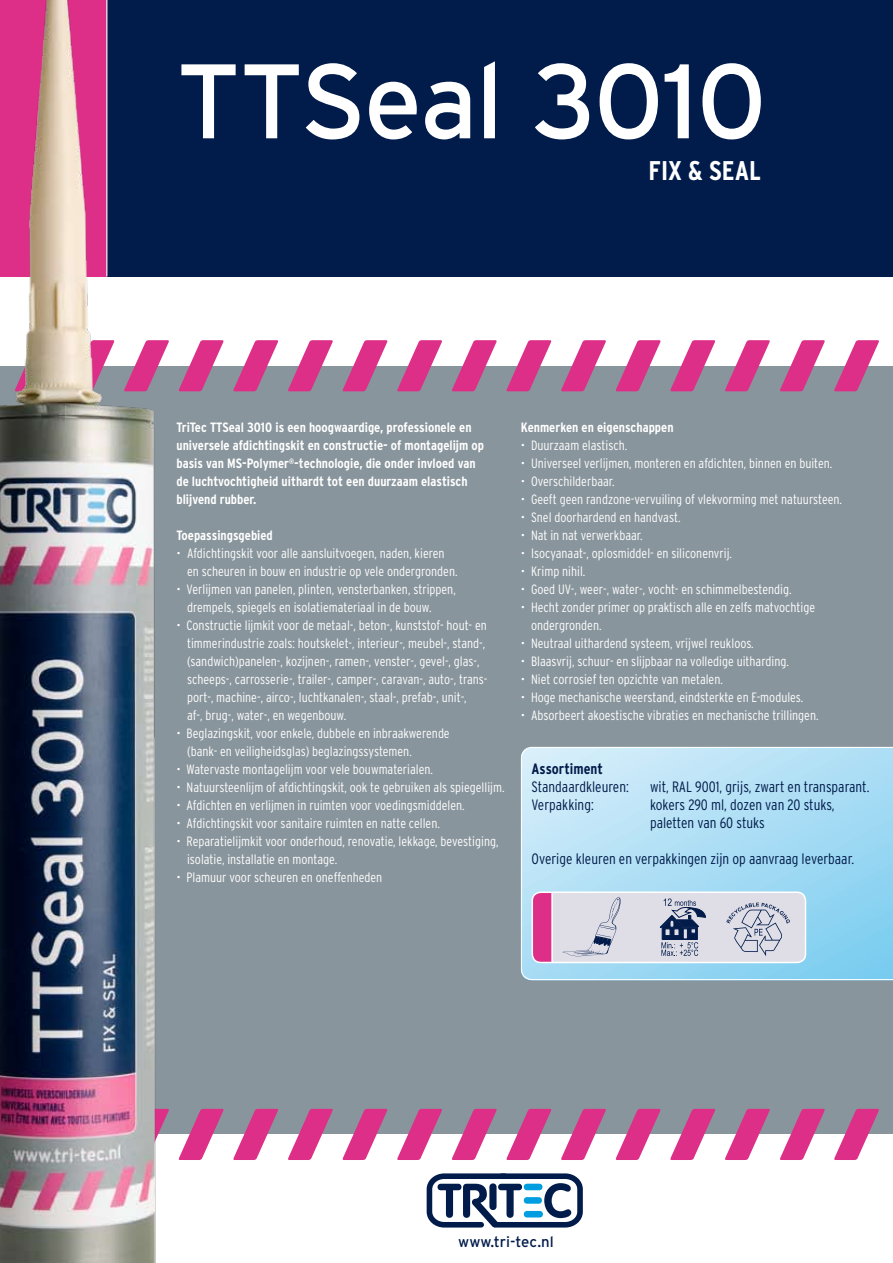
<style>
.page{position:relative;width:893px;height:1263px;background:#fff}
.page>*{position:absolute;margin:0;border:0;box-sizing:border-box;transform-origin:0 0}
.t1{font:105.6px "Interstate";letter-spacing:-.025em;color:#fff}
.t2{font:700 condensed 27px "Interstate";color:#fff}
.t3{font:300 condensed 15px/18px "Interstate";color:#011b4a}
.t4{font:15px "Interstate";color:#011b4a}
.t5{font:700 condensed 15px "Interstate";color:#011b4a}
.t6{font:300 condensed 13.5px/18px "Interstate";color:#fff}
.t7{font:700 condensed 13.5px/18px "Interstate";color:#fff}
</style>
<div class="page">
<div style="left:0;top:366px;width:893px;height:767px;background:#89959c"></div>
<div style="left:106px;top:0;width:787px;height:276px;background:#011b4a"></div>
<svg style="left:233px;top:340px;width:45px;height:51px"></svg>
<svg style="left:178px;top:340px;width:46px;height:51px"></svg>
<svg style="left:397px;top:340px;width:45px;height:51px"></svg>
<svg style="left:342px;top:340px;width:46px;height:51px"></svg>
<svg style="left:288px;top:340px;width:45px;height:51px"></svg>
<svg style="left:561px;top:340px;width:45px;height:51px"></svg>
<svg style="left:506px;top:340px;width:46px;height:51px"></svg>
<svg style="left:452px;top:340px;width:45px;height:51px"></svg>
<svg style="left:725px;top:340px;width:45px;height:51px"></svg>
<svg style="left:780px;top:340px;width:45px;height:51px"></svg>
<svg style="left:834px;top:340px;width:45px;height:51px"></svg>
<svg style="left:670px;top:340px;width:46px;height:51px"></svg>
<svg style="left:615px;top:340px;width:46px;height:51px"></svg>
<svg style="left:427px;top:1173px;width:156px;height:54px"></svg>
<svg style="left:233px;top:1109px;width:46px;height:51px"></svg>
<svg style="left:178px;top:1109px;width:46px;height:51px"></svg>
<svg style="left:397px;top:1109px;width:46px;height:51px"></svg>
<svg style="left:342px;top:1109px;width:46px;height:51px"></svg>
<svg style="left:287px;top:1109px;width:46px;height:51px"></svg>
<svg style="left:560px;top:1109px;width:46px;height:51px"></svg>
<svg style="left:506px;top:1109px;width:46px;height:51px"></svg>
<svg style="left:451px;top:1109px;width:46px;height:51px"></svg>
<svg style="left:724px;top:1109px;width:46px;height:51px"></svg>
<svg style="left:779px;top:1109px;width:46px;height:51px"></svg>
<svg style="left:834px;top:1109px;width:46px;height:51px"></svg>
<svg style="left:670px;top:1109px;width:46px;height:51px"></svg>
<svg style="left:615px;top:1109px;width:46px;height:51px"></svg>
<img style="left:0;top:0;width:174px;height:1263px">
<svg style="left:521px;top:747px;width:372px;height:233px;background:#aedef5"></svg>
<div style="left:532px;top:892px;width:267px;height:70px;background:#dd2f87;border-radius:9px"></div>
<hr style="left:551px;top:893px;width:2px;height:69px;background:#fff">
<div style="left:531px;top:891px;width:275px;height:72px;border:2px solid #fff;border-radius:9px"></div>
<svg style="left:552px;top:892px;width:254px;height:70px;background:#cccdd9"></svg>
<h1 class="t1" style="left:176px;top:42px;width:592px">TTSeal 3010</h1>
<h2 class="t2" style="left:648px;top:155px;width:114px">FIX &amp; SEAL</h2>
<p class="t7" style="left:176px;top:418px;width:309px">TriTec TTSeal 3010 is een hoogwaardige, professionele en universele afdichtingskit en constructie- of montagelijm op basis van MS-Polymer<sup>®</sup>-technologie, die onder invloed van de luchtvochtigheid uithardt tot een duurzaam elastisch blijvend rubber.</p>
<p class="t7" style="left:176px;top:526px;width:98px">Toepassingsgebied</p>
<p class="t6" style="left:187px;top:544px;width:272px;text-indent:-11px">• Afdichtingskit voor alle aansluitvoegen, naden, kieren en scheuren in bouw en industrie op vele ondergronden.</p>
<p class="t6" style="left:187px;top:580px;width:270px;text-indent:-11px">• Verlijmen van panelen, plinten, vensterbanken, strippen, drempels, spiegels en isolatiemateriaal in de bouw.</p>
<p class="t6" style="left:187px;top:616px;width:302px;text-indent:-11px">• Constructie lijmkit voor de metaal-, beton-, kunststof- hout- en timmerindustrie zoals: houtskelet-, interieur-, meubel-, stand-, (sandwich)panelen-, kozijnen-, ramen-, venster-, gevel-, glas-, scheeps-, carrosserie-, trailer-, camper-, caravan-, auto-, trans&shy;port-, machine-, airco-, luchtkanalen-, staal-, prefab-, unit-,<br>af-, brug-, water-, en wegenbouw.</p>
<p class="t6" style="left:187px;top:724px;width:264px;text-indent:-11px">• Beglazingskit, voor enkele, dubbele en inbraakwerende (bank- en veiligheidsglas) beglazingssystemen.</p>
<p class="t6" style="left:176px;top:760px;width:258px">• Watervaste montagelijm voor vele bouwmaterialen.</p>
<p class="t6" style="left:176px;top:778px;width:330px">• Natuursteenlijm of afdichtingskit, ook te gebruiken als spiegellijm.</p>
<p class="t6" style="left:176px;top:796px;width:290px">• Afdichten en verlijmen in ruimten voor voedingsmiddelen.</p>
<p class="t6" style="left:176px;top:814px;width:265px">• Afdichtingskit voor sanitaire ruimten en natte cellen.</p>
<p class="t6" style="left:187px;top:832px;width:313px;text-indent:-11px">• Reparatielijmkit voor onderhoud, renovatie, lekkage, bevestiging, isolatie, installatie en montage.</p>
<p class="t6" style="left:176px;top:868px;width:207px">• Plamuur voor scheuren en oneffenheden</p>
<p class="t7" style="left:521px;top:418px;width:154px">Kenmerken en eigenschappen</p>
<p class="t6" style="left:521px;top:436px;width:108px">• Duurzaam elastisch.</p>
<p class="t6" style="left:521px;top:454px;width:313px">• Universeel verlijmen, monteren en afdichten, binnen en buiten.</p>
<p class="t6" style="left:521px;top:472px;width:95px">• Overschilderbaar.</p>
<p class="t6" style="left:521px;top:490px;width:323px">• Geeft geen randzone-vervuiling of vlekvorming met natuursteen.</p>
<p class="t6" style="left:521px;top:508px;width:161px">• Snel doorhardend en handvast.</p>
<p class="t6" style="left:521px;top:526px;width:123px">• Nat in nat verwerkbaar.</p>
<p class="t6" style="left:521px;top:544px;width:213px">• Isocyanaat-, oplosmiddel- en siliconenvrij.</p>
<p class="t6" style="left:521px;top:562px;width:66px">• Krimp nihil.</p>
<p class="t6" style="left:521px;top:580px;width:272px">• Goed UV-, weer-, water-, vocht- en schimmelbestendig.</p>
<p class="t6" style="left:531px;top:598px;width:286px;text-indent:-10px">• Hecht zonder primer op praktisch alle en zelfs matvochtige ondergronden.</p>
<p class="t6" style="left:521px;top:634px;width:234px">• Neutraal uithardend systeem, vrijwel reukloos.</p>
<p class="t6" style="left:521px;top:652px;width:269px">• Blaasvrij, schuur- en slijpbaar na volledige uitharding.</p>
<p class="t6" style="left:521px;top:670px;width:204px">• Niet corrosief ten opzichte van metalen.</p>
<p class="t6" style="left:521px;top:688px;width:284px">• Hoge mechanische weerstand, eindsterkte en E-modules.</p>
<p class="t6" style="left:521px;top:706px;width:299px">• Absorbeert akoestische vibraties en mechanische trillingen.</p>
<p class="t5" style="left:531px;top:760px;width:73px">Assortiment</p>
<p class="t3" style="left:531px;top:778px;width:99px">Standaardkleuren:</p>
<p class="t3" style="left:650px;top:778px;width:221px">wit, RAL 9001, grijs, zwart en transparant.</p>
<p class="t3" style="left:531px;top:796px;width:64px">Verpakking:</p>
<p class="t3" style="left:650px;top:796px;width:186px">kokers 290 ml, dozen van 20 stuks, paletten van 60 stuks</p>
<p class="t3" style="left:531px;top:850px;width:324px">Overige kleuren en verpakkingen zijn op aanvraag leverbaar.</p>
<p class="t4" style="left:458px;top:1234px;width:97px">www.tri-tec.nl</p>
</div>
